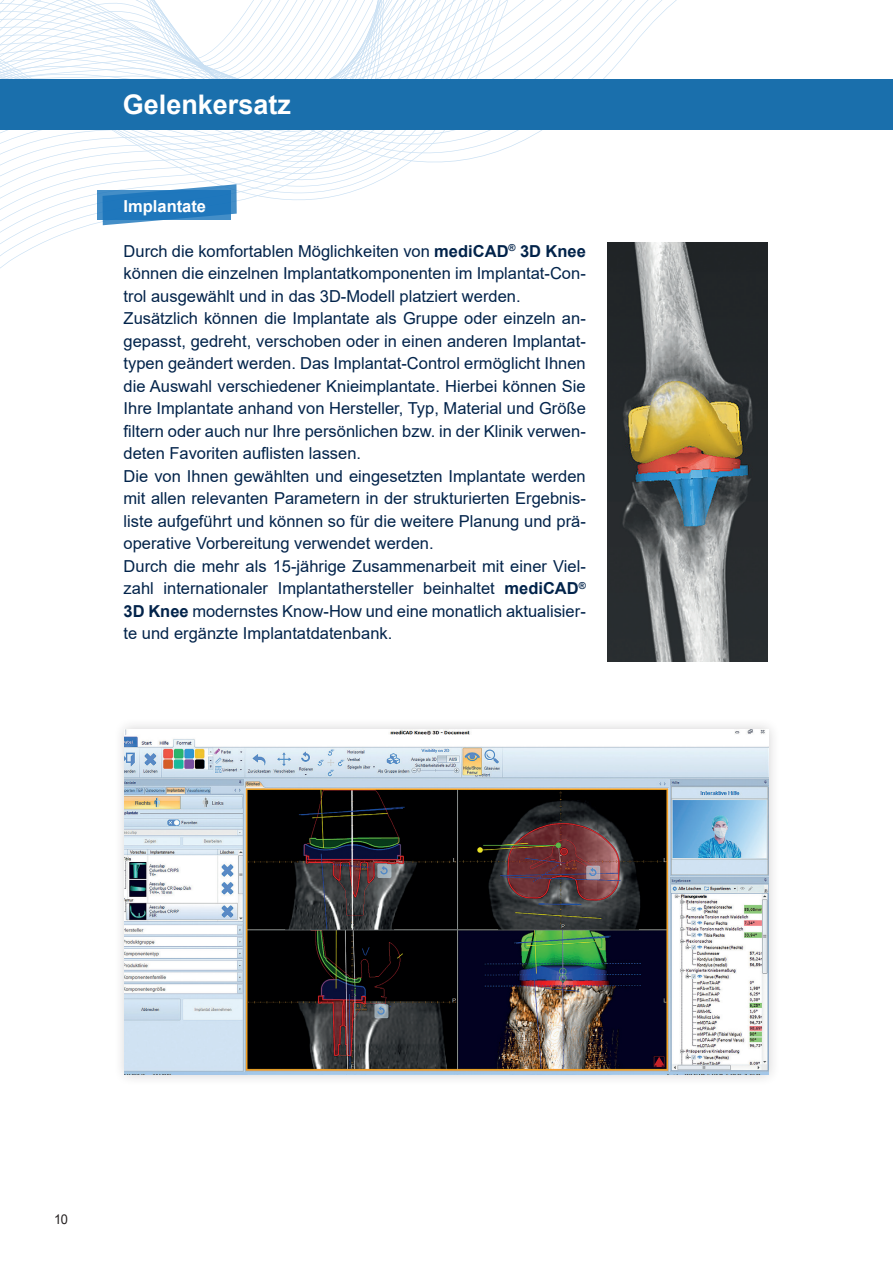
<style>
.page{position:relative;width:893px;height:1263px;background:#fff}
.page>*{position:absolute;margin:0;border:0;box-sizing:border-box;transform-origin:0 0}
.Überschrift_Header{font:700 27px "Arial";color:#fff}
.Hectec_-_Fliestext{font:16.5px/22.5px "Arial";color:#02234a;text-align:justify}
.Eyecatcher{font:700 16.5px "Arial";color:#fff}
.t1{font:13.5px "Arial";color:#231f20;scale:.95 1}
.s1{font-weight:700}
</style>
<div class="page">
<svg style="left:0;top:0;width:643px;height:269px"></svg>
<div style="left:0;top:79px;width:893px;height:51px;background:#1a6fac"></div>
<svg style="left:97px;top:190px;width:6px;height:29px"></svg>
<svg style="left:103px;top:184px;width:134px;height:41px"></svg>
<div style="left:113px;top:718px;width:667px;height:368px;background:#231f20;opacity:.2"></div>
<img style="left:125px;top:729px;width:643px;height:345px">
<img style="left:607px;top:242px;width:160px;height:420px">
<p class="Überschrift_Header" style="left:123px;top:86px;width:170px">Gelenkersatz</p>
<p class="Eyecatcher" style="left:124px;top:194px;width:84px">Implantate</p>
<p class="Hectec_-_Fliestext" style="left:124px;top:239px;width:464px">Durch die komfortablen Möglichkeiten von <span class="s1">mediCAD</span><sup>®</sup> <span class="s1">3D Knee </span>können die einzelnen Implantatkomponenten im Implantat-Con&shy;trol ausgewählt und in das 3D-Modell platziert werden.</p>
<p class="Hectec_-_Fliestext" style="left:124px;top:307px;width:464px">Zusätzlich können die Implantate als Gruppe oder einzeln an&shy;gepasst, gedreht, verschoben oder in einen anderen Implantat&shy;typen geändert werden. Das Implantat-Control ermöglicht Ihnen die Auswahl verschiedener Knieimplantate. Hierbei können Sie Ihre Implantate anhand von Hersteller, Typ, Material und Größe filtern oder auch nur Ihre persönlichen bzw. in der Klinik verwen&shy;deten Favoriten auflisten lassen.</p>
<p class="Hectec_-_Fliestext" style="left:124px;top:464px;width:464px">Die von Ihnen gewählten und eingesetzten Implantate werden mit allen relevanten Parametern in der strukturierten Ergebnis&shy;liste aufgeführt und können so für die weitere Planung und prä&shy;operative Vorbereitung verwendet werden.</p>
<p class="Hectec_-_Fliestext" style="left:124px;top:554px;width:464px">Durch die mehr als 15-jährige Zusammenarbeit mit einer Viel&shy;zahl internationaler Implantathersteller beinhaltet <span class="s1">mediCAD</span><sup>® </sup><span class="s1">3D Knee</span> modernstes Know-How und eine monatlich aktualisier&shy;te und ergänzte Implantatdatenbank.</p>
<p class="t1" style="left:54px;top:1210px;width:16px">10</p>
</div>
